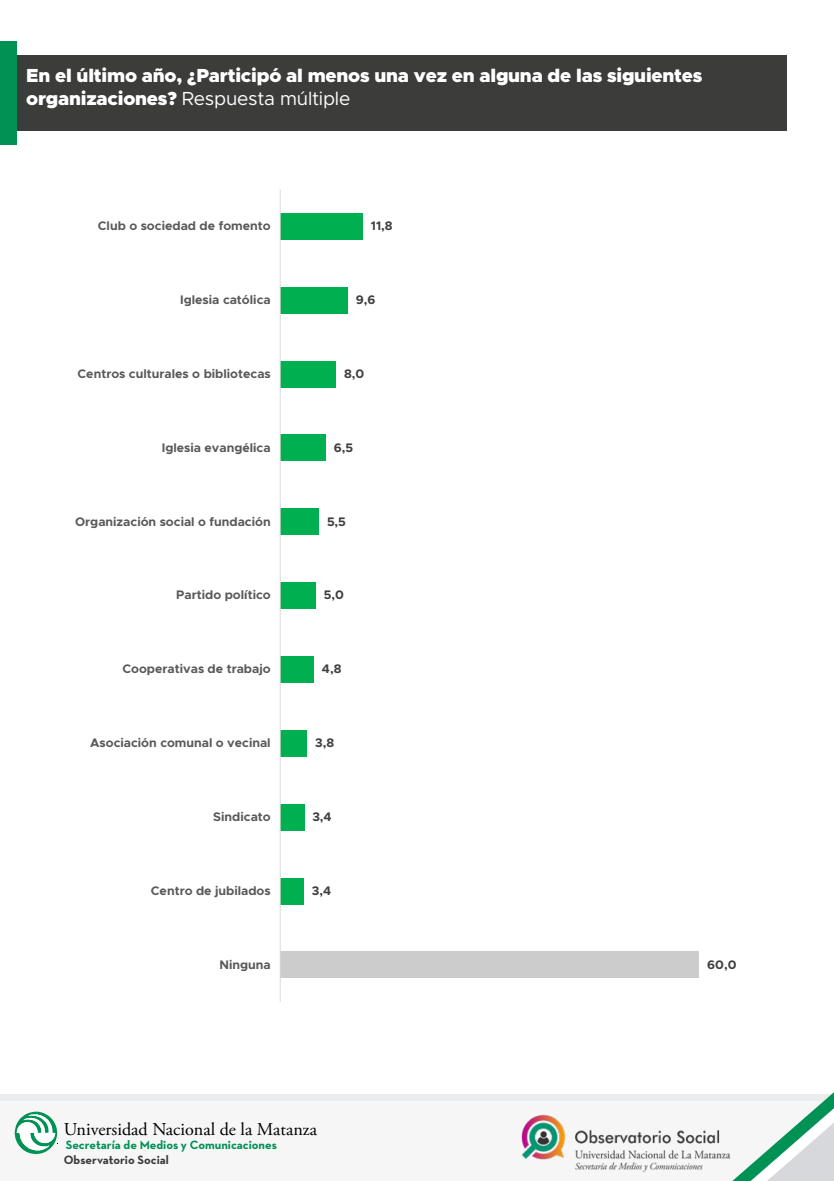
<style>
.page{position:relative;width:834px;height:1181px;background:#fff}
.page>*{position:absolute;margin:0;border:0;box-sizing:border-box;transform-origin:0 0}
.t1{font:900 19px/22.8px "Metropolis";letter-spacing:-.01em;color:#fff}
.t2{font:18.1px "Adobe Garamond Pro";color:#000}
.t3{font:700 12.4px "Metropolis";color:#595959}
.t4{font:700 12.4px "Metropolis";color:#404040}
.t5{font:700 12.3px "Neutra Text";color:#009154}
.t6{font:700 12.3px "Neutra Text";color:#3c3c3b}
.s1{font-weight:400}
</style>
<div class="page">
<div style="left:3px;top:55px;width:784px;height:75px;background:#3c3c3b"></div>
<div style="left:0;top:41px;width:16px;height:104px;background:#009154"></div>
<div style="left:0;top:1101px;width:834px;height:80px;background:#f6f6f7"></div>
<svg style="left:15px;top:1111px;width:43px;height:43px"></svg>
<div style="left:0;top:1095px;width:834px;height:6px;background:#ebecee"></div>
<svg style="left:730px;top:1092px;width:104px;height:89px"></svg>
<div style="left:280px;top:952px;width:419px;height:26px;background:#ccc"></div>
<div style="left:280px;top:878px;width:24px;height:26px;background:#00b050"></div>
<div style="left:280px;top:804px;width:24px;height:26px;background:#00b050"></div>
<div style="left:280px;top:730px;width:27px;height:26px;background:#00b050"></div>
<div style="left:280px;top:656px;width:34px;height:27px;background:#00b050"></div>
<div style="left:280px;top:583px;width:35px;height:26px;background:#00b050"></div>
<div style="left:280px;top:509px;width:39px;height:26px;background:#00b050"></div>
<div style="left:280px;top:435px;width:46px;height:26px;background:#00b050"></div>
<div style="left:280px;top:361px;width:56px;height:26px;background:#00b050"></div>
<div style="left:280px;top:287px;width:67px;height:26px;background:#00b050"></div>
<div style="left:280px;top:213px;width:83px;height:26px;background:#00b050"></div>
<hr style="left:280px;top:189px;width:1px;height:813px;background:#d9d9d9">
<img style="left:521px;top:1114px;width:211px;height:58px">
<h1 class="t1" style="left:26px;top:64px;width:678px">En el último año, ¿Participó al menos una vez en alguna de las siguientes organizaciones? <span class="s1">Respuesta múltiple</span></h1>
<p class="t3" style="left:98px;top:218px;width:174px">Club o sociedad de fomento</p>
<p class="t4" style="left:371px;top:218px;width:23px">11,8</p>
<p class="t3" style="left:180px;top:292px;width:92px">Iglesia católica</p>
<p class="t4" style="left:356px;top:292px;width:21px">9,6</p>
<p class="t3" style="left:78px;top:366px;width:195px">Centros culturales o bibliotecas</p>
<p class="t4" style="left:344px;top:366px;width:22px">8,0</p>
<p class="t3" style="left:162px;top:440px;width:110px">Iglesia evangélica</p>
<p class="t4" style="left:334px;top:440px;width:21px">6,5</p>
<p class="t3" style="left:75px;top:513px;width:197px">Organización social o fundación</p>
<p class="t4" style="left:327px;top:513px;width:20px">5,5</p>
<p class="t3" style="left:176px;top:587px;width:96px">Partido político</p>
<p class="t4" style="left:324px;top:587px;width:22px">5,0</p>
<p class="t3" style="left:122px;top:661px;width:150px">Cooperativas de trabajo</p>
<p class="t4" style="left:322px;top:661px;width:21px">4,8</p>
<p class="t3" style="left:90px;top:735px;width:182px">Asociación comunal o vecinal</p>
<p class="t4" style="left:315px;top:735px;width:20px">3,8</p>
<p class="t3" style="left:213px;top:809px;width:59px">Sindicato</p>
<p class="t4" style="left:313px;top:809px;width:21px">3,4</p>
<p class="t3" style="left:151px;top:883px;width:121px">Centro de jubilados</p>
<p class="t4" style="left:312px;top:883px;width:21px">3,4</p>
<p class="t3" style="left:219px;top:957px;width:53px">Ninguna</p>
<h2 class="t2" style="left:64px;top:1118px;width:255px">Universidad Nacional de la Matanza</h2>
<p class="t5" style="left:66px;top:1138px;width:213px">Secretaría de Medios y Comunicaciones</p>
<p class="t6" style="left:64px;top:1152px;width:107px">Observatorio Social</p>
<p class="t4" style="left:707px;top:956px;width:31px">60,0</p>
</div>
